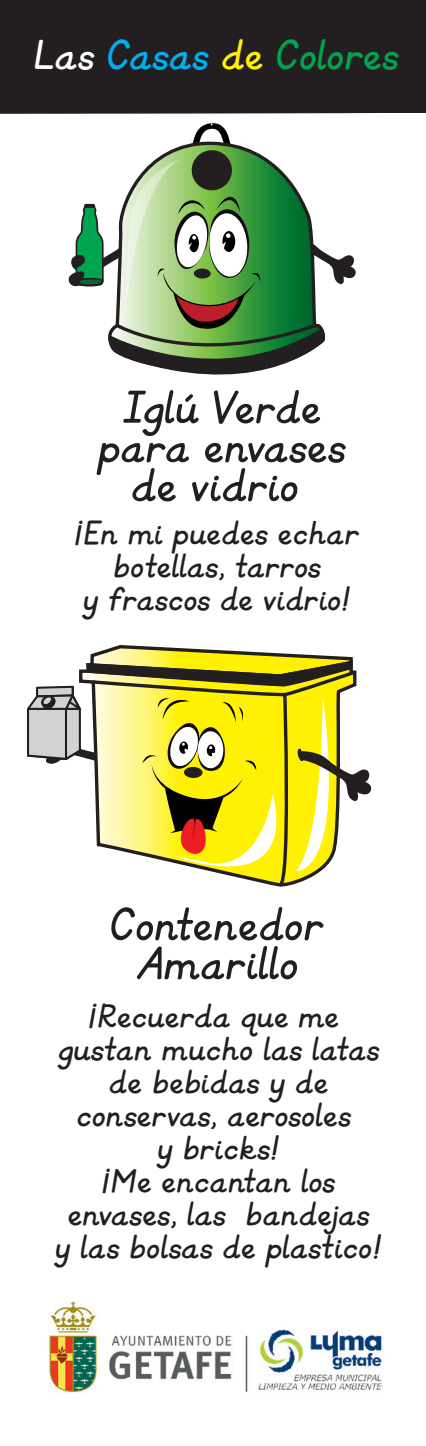
<style>
.page{position:relative;width:426px;height:1446px;background:#fff}
.page>*{position:absolute;margin:0;border:0;box-sizing:border-box;transform-origin:0 0}
.t1{font:54px/39px "KG Primary Italics";color:#231f20;text-align:center}
.t2{font:49.5px "KG Primary Italics";color:#00a54f}
.t3{font:39px/33px "KG Primary Italics";color:#231f20;text-align:center}
.s1{color:#fff}
.s2{color:#00aeef}
.s3{color:#fff101}
</style>
<div class="page">
<div style="left:0;top:0;width:425px;height:114px;background:#231f20"></div>
<svg style="left:68px;top:123px;width:288px;height:252px"></svg>
<svg style="left:90px;top:645px;width:263px;height:13px"></svg>
<svg style="left:27px;top:658px;width:345px;height:229px"></svg>
<img style="left:49px;top:1301px;width:333px;height:92px">
<p class="t2" style="left:33px;top:31px;width:366px"><span class="s1">Las</span> <span class="s2">Casas</span> <span class="s3">de</span> Colores</p>
<h1 class="t1" style="left:97px;top:389px;width:249px">Iglú Verde para envases de vidrio</h1>
<p class="t3" style="left:74px;top:517px;width:286px">¡En mi puedes echar botellas, tarros<br>y frascos de vidrio!</p>
<h1 class="t1" style="left:110px;top:906px;width:216px">Contenedor<br>Amarillo</h1>
<p class="t3" style="left:55px;top:1000px;width:329px">¡Recuerda que me gustan mucho las latas de bebidas y de conservas, aerosoles<br>y bricks!<br>¡Me encantan los envases, las bandejas y las bolsas de plastico!</p>
</div>
